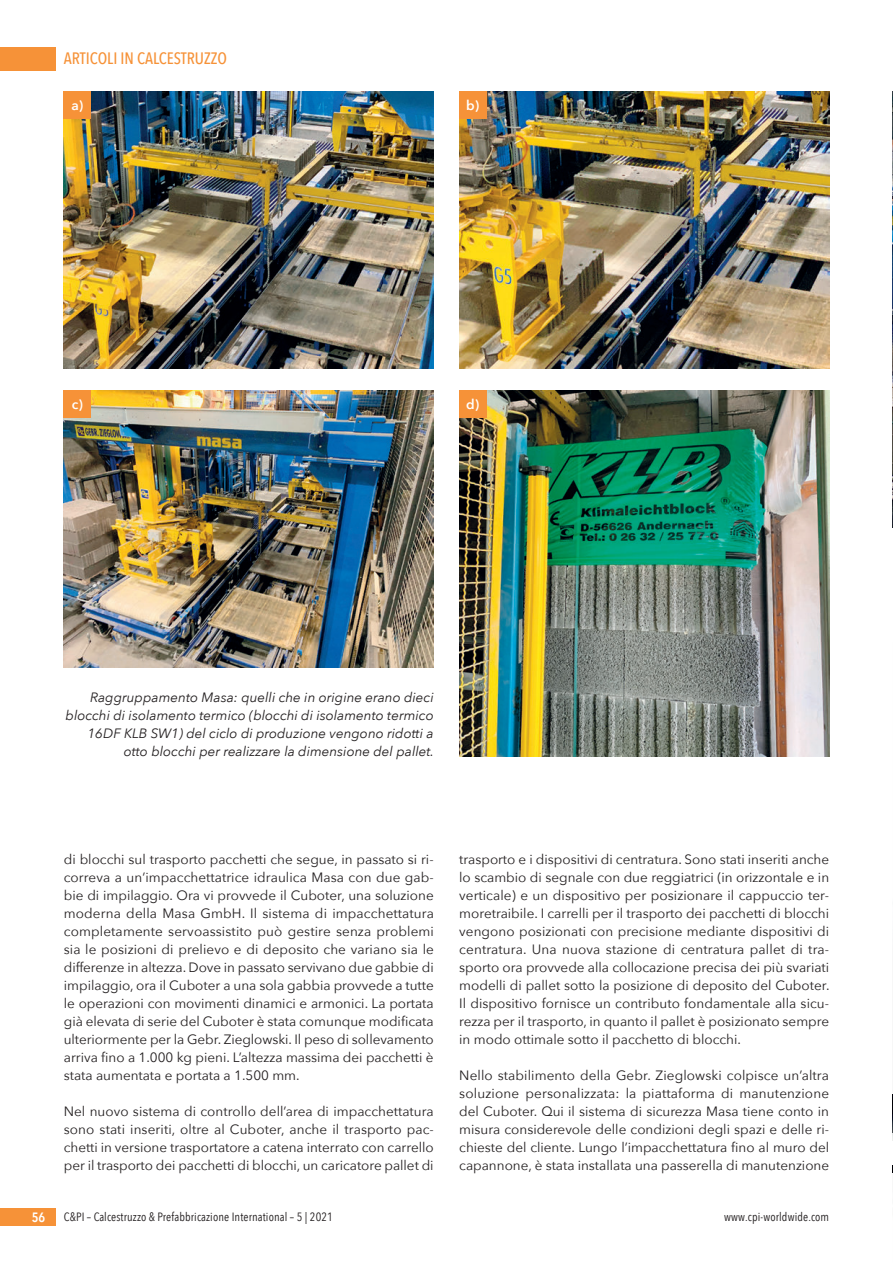
<style>
.page{position:relative;width:893px;height:1263px;background:#fff}
.page>*{position:absolute;margin:0;border:0;box-sizing:border-box;transform-origin:0 0}
.t1{font:500 16.5px "Avenir Next Condensed";color:#f69238}
.t2{font:13.5px/18px "Avenir Next";color:#231f20;text-align:justify}
.t3{font:italic 13.5px/18px "Avenir Next";color:#231f20;text-align:right}
.t4{font:600 13.5px "Avenir Next";color:#fff}
.t5{font:600 13.5px "Avenir Next Condensed";color:#fff}
.t6{font:12px "Avenir Next Condensed";letter-spacing:.01em;color:#231f20}
</style>
<div class="page">
<div style="left:0;top:47px;width:55px;height:23px;background:#f69238"></div>
<div style="left:0;top:1208px;width:55px;height:18px;background:#f69238"></div>
<img style="left:64px;top:91px;width:370px;height:278px">
<img style="left:459px;top:91px;width:370px;height:278px">
<img style="left:64px;top:390px;width:370px;height:278px">
<img style="left:459px;top:390px;width:370px;height:366px">
<div style="left:64px;top:91px;width:27px;height:27px;background:#f69238"></div>
<div style="left:64px;top:390px;width:27px;height:27px;background:#f69238"></div>
<div style="left:459px;top:91px;width:27px;height:27px;background:#f69238"></div>
<div style="left:459px;top:390px;width:27px;height:27px;background:#f69238"></div>
<img style="left:892px;top:91px;width:1px;height:436px">
<hr style="left:892px;top:1190px;width:1px;height:43px;background:#edefed">
<hr style="left:892px;top:1134px;width:1px;height:32px;background:#edefed">
<hr style="left:892px;top:1101px;width:1px;height:33px;background:#edefed">
<p class="t1" style="left:64px;top:49px;width:165px">ARTICOLI IN CALCESTRUZZO</p>
<p class="t4" style="left:71px;top:93px;width:13px">a)</p>
<p class="t4" style="left:466px;top:93px;width:15px">b)</p>
<p class="t4" style="left:72px;top:392px;width:13px">c)</p>
<p class="t4" style="left:466px;top:392px;width:15px">d)</p>
<p class="t3" style="left:66px;top:688px;width:370px">Raggruppamento Masa: quelli che in origine erano dieci blocchi di isolamento termico (blocchi di isolamento termico 16DF KLB SW1) del ciclo di produzione vengono ridotti a otto blocchi per realizzare la dimensione del pallet.</p>
<p class="t2" style="left:64px;top:850px;width:372px">di blocchi sul trasporto pacchetti che segue, in passato si ri&shy;correva a un’impacchettatrice idraulica Masa con due gab&shy;bie di impilaggio. Ora vi provvede il Cuboter, una soluzione moderna della Masa GmbH. Il sistema di impacchettatura completamente servoassistito può gestire senza problemi sia le posizioni di prelievo e di deposito che variano sia le differenze in altezza. Dove in passato servivano due gabbie di impilaggio, ora il Cuboter a una sola gabbia provvede a tutte le operazioni con movimenti dinamici e armonici. La portata già elevata di serie del Cuboter è stata comunque modificata ulteriormente per la Gebr. Zieglowski. Il peso di sollevamento arriva fino a 1.000 kg pieni. L’altezza massima dei pacchetti è stata aumentata e portata a 1.500 mm.</p>
<p class="t2" style="left:64px;top:1102px;width:372px">Nel nuovo sistema di controllo dell’area di impacchettatura sono stati inseriti, oltre al Cuboter, anche il trasporto pac&shy;chetti in versione trasportatore a catena interrato con carrello per il trasporto dei pacchetti di blocchi, un caricatore pallet di</p>
<p class="t2" style="left:459px;top:850px;width:372px">trasporto e i dispositivi di centratura. Sono stati inseriti anche lo scambio di segnale con due reggiatrici (in orizzontale e in verticale) e un dispositivo per posizionare il cappuccio ter&shy;moretraibile. I carrelli per il trasporto dei pacchetti di blocchi vengono posizionati con precisione mediante dispositivi di centratura. Una nuova stazione di centratura pallet di tra&shy;sporto ora provvede alla collocazione precisa dei più svariati modelli di pallet sotto la posizione di deposito del Cuboter.<br>Il dispositivo fornisce un contributo fondamentale alla sicu&shy;rezza per il trasporto, in quanto il pallet è posizionato sempre in modo ottimale sotto il pacchetto di blocchi.</p>
<p class="t2" style="left:459px;top:1066px;width:371px">Nello stabilimento della Gebr. Zieglowski colpisce un’altra soluzione personalizzata: la piattaforma di manutenzione del Cuboter. Qui il sistema di sicurezza Masa tiene conto in misura considerevole delle condizioni degli spazi e delle ri&shy;chieste del cliente. Lungo l’impacchettatura fino al muro del capannone, è stata installata una passerella di manutenzione</p>
<p class="t5" style="left:32px;top:1206px;width:15px">56</p>
<p class="t6" style="left:64px;top:1207px;width:271px">C&amp;PI – Calcestruzzo &amp; Prefabbricazione International – 5 | 2021</p>
<p class="t6" style="left:724px;top:1207px;width:107px">www.cpi-worldwide.com</p>
</div>
